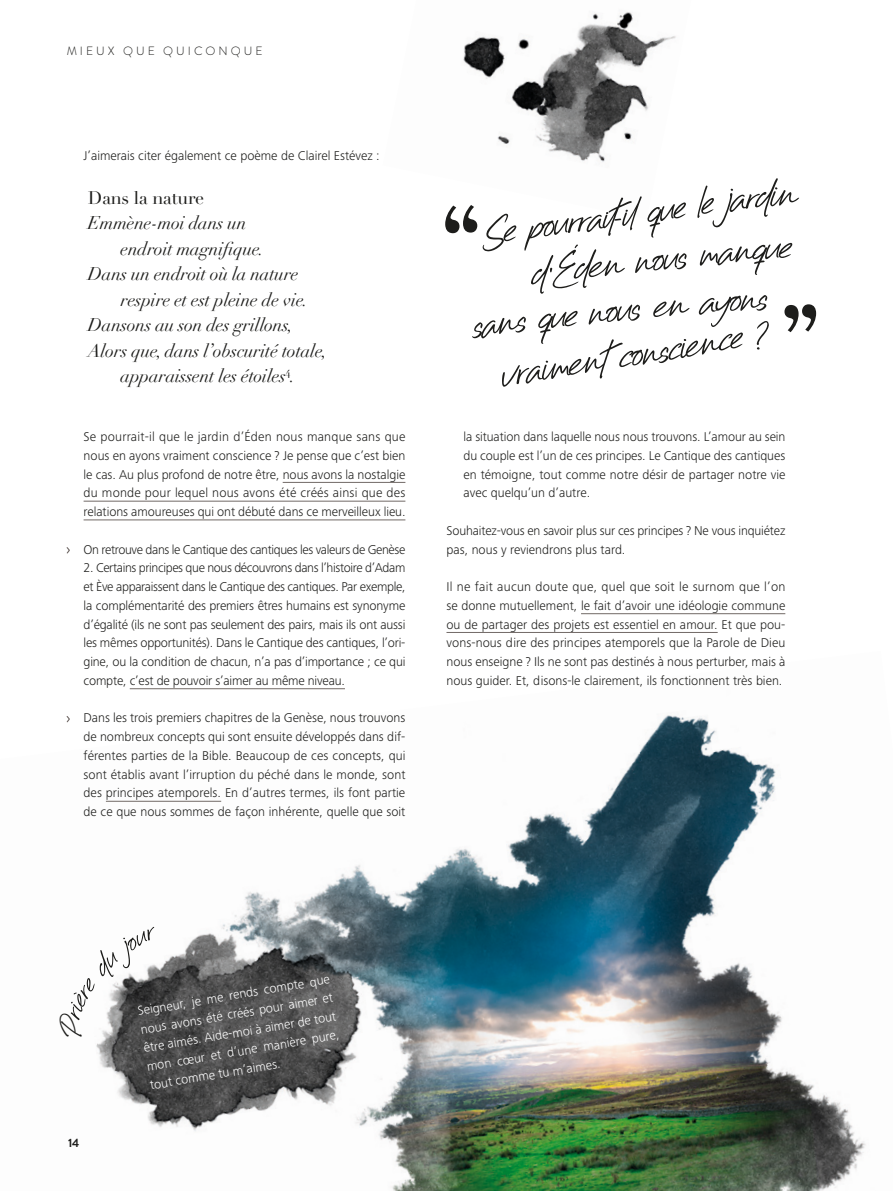
<style>
.page{position:relative;width:893px;height:1191px;background:#fff}
.page>*{position:absolute;margin:0;border:0;box-sizing:border-box;transform-origin:0 0}
.t1{font:55.5px "Billistone";color:#1d1d1b}
.t2{font:italic 18px "Didot";letter-spacing:-.01em;color:#1d1d1b}
.t3{font:18px "Didot LT Std";letter-spacing:-.01em;color:#1d1d1b}
.Text_list_symbol__ma{font:300 13.2px/18.8px "Frutiger Next Pro";letter-spacing:-.015em;color:#1d1d1b;text-align:justify}
.Text{font:300 13.2px/18.8px "Frutiger Next Pro";color:#1d1d1b}
.Text_4mm{font:300 13.2px/18.8px "Frutiger Next Pro";letter-spacing:-.005em;color:#1d1d1b;text-align:justify}
.t4{font:300 13.2px/18.8px "Frutiger Next Pro";color:#fff;text-align:justify}
.Einf__Abs{font:300 12px "Brandon Grotesque";letter-spacing:.25em;color:#1d1d1b}
.Einf__Abs-2{font:700 12px "Brandon Grotesque";color:#1d1d1b}
</style>
<div class="page">
<img style="left:96px;top:688px;width:770px;height:503px">
<hr style="left:283px;top:482px;width:122px;height:1px;background:#716966">
<hr style="left:84px;top:501px;width:321px;height:1px;background:#716966">
<hr style="left:84px;top:519px;width:321px;height:1px;background:#716966">
<hr style="left:130px;top:688px;width:215px;height:1px;background:#716966">
<hr style="left:106px;top:801px;width:115px;height:1px;background:#716966">
<svg style="left:66px;top:547px;width:4px;height:7px"></svg>
<svg style="left:66px;top:716px;width:4px;height:7px"></svg>
<hr style="left:581px;top:613px;width:204px;height:1px;background:#716966">
<hr style="left:446px;top:632px;width:272px;height:1px;background:#716966">
<img style="left:463px;top:12px;width:213px;height:150px">
<svg style="left:96px;top:926px;width:63px;height:113px"></svg>
<svg style="left:445px;top:205px;width:371px;height:128px"></svg>
<p class="Einf__Abs" style="left:67px;top:43px;width:197px">MIEUX QUE QUICONQUE</p>
<p class="Text_4mm" style="left:84px;top:146px;width:298px">J’aimerais citer également ce poème de Clairel Estévez :</p>
<p class="t3" style="left:88px;top:187px;width:118px">Dans la nature</p>
<p class="t2" style="left:88px;top:212px;width:160px">Emmène-moi dans un</p>
<p class="t2" style="left:121px;top:238px;width:145px">endroit magnifique.</p>
<p class="t2" style="left:88px;top:263px;width:212px">Dans un endroit où la nature</p>
<p class="t2" style="left:121px;top:289px;width:189px">respire et est pleine de vie.</p>
<p class="t2" style="left:88px;top:314px;width:207px">Dansons au son des grillons,</p>
<p class="t2" style="left:88px;top:340px;width:241px">Alors que, dans l’obscurité totale,</p>
<p class="t2" style="left:121px;top:365px;width:176px">apparaissent les étoiles<sup>4</sup>.</p>
<p class="Text_4mm" style="left:84px;top:427px;width:323px">Se pourrait-il que le jardin d’Éden nous manque sans que nous en ayons vraiment conscience ? Je pense que c’est bien le cas. Au plus profond de notre être, nous avons la nostalgie du monde pour lequel nous avons été créés ainsi que des relations amoureuses qui ont débuté dans ce merveilleux lieu.</p>
<p class="Text_list_symbol__ma" style="left:84px;top:540px;width:323px">On retrouve dans le Cantique des cantiques les valeurs de Genèse</p>
<p class="Text_list_symbol__ma" style="left:84px;top:558px;width:324px">2. Certains principes que nous découvrons dans l’histoire d’Adam et Ève apparaissent dans le Cantique des cantiques. Par exemple, la complémentarité des premiers êtres humains est synonyme d’égalité (ils ne sont pas seulement des pairs, mais ils ont aussi les mêmes opportunités). Dans le Cantique des cantiques, l’ori&shy;gine, ou la condition de chacun, n’a pas d’importance ; ce qui compte, c’est de pouvoir s’aimer au même niveau.</p>
<p class="Text_list_symbol__ma" style="left:84px;top:708px;width:324px">Dans les trois premiers chapitres de la Genèse, nous trouvons de nombreux concepts qui sont ensuite développés dans dif&shy;férentes parties de la Bible. Beaucoup de ces concepts, qui sont établis avant l’irruption du péché dans le monde, sont des principes atemporels. En d’autres termes, ils font partie de ce que nous sommes de façon inhérente, quelle que soit</p>
<h1 class="t1" style="left:524px;top:203px;width:124px;rotate:-7deg">p rrai-i</h1>
<h1 class="t1" style="left:643px;top:188px;width:68px;rotate:-9deg">que le</h1>
<h1 class="t1" style="left:513px;top:296px;width:104px;rotate:-6deg">s ueno</h1>
<p class="Text_list_symbol__ma" style="left:463px;top:427px;width:323px">la situation dans laquelle nous nous trouvons. L’amour au sein du couple est l’un de ces principes. Le Cantique des cantiques en témoigne, tout comme notre désir de partager notre vie avec quelqu’un d’autre.</p>
<p class="Text" style="left:446px;top:521px;width:340px">Souhaitez-vous en savoir plus sur ces principes ? Ne vous inquiétez pas, nous y reviendrons plus tard.</p>
<p class="Text" style="left:446px;top:577px;width:340px;text-align:justify">Il ne fait aucun doute que, quel que soit le surnom que l’on se donne mutuellement, le fait d’avoir une idéologie commune ou de partager des projets est essentiel en amour. Et que pou&shy;vons-nous dire des principes atemporels que la Parole de Dieu nous enseigne ? Ils ne sont pas destinés à nous perturber, mais à nous guider. Et, disons-le clairement, ils fonctionnent très bien.</p>
<p class="Einf__Abs-2" style="left:68px;top:1134px;width:13px">14</p>
<p class="t4" style="left:136px;top:1001px;width:197px;rotate:-9deg">Seigneur, je me rends compte que nous avons été créés pour aimer et être aimés. Aide-moi à aimer de tout mon cœur et d’une manière pure, tout comme tu m’aimes.</p>
</div>
